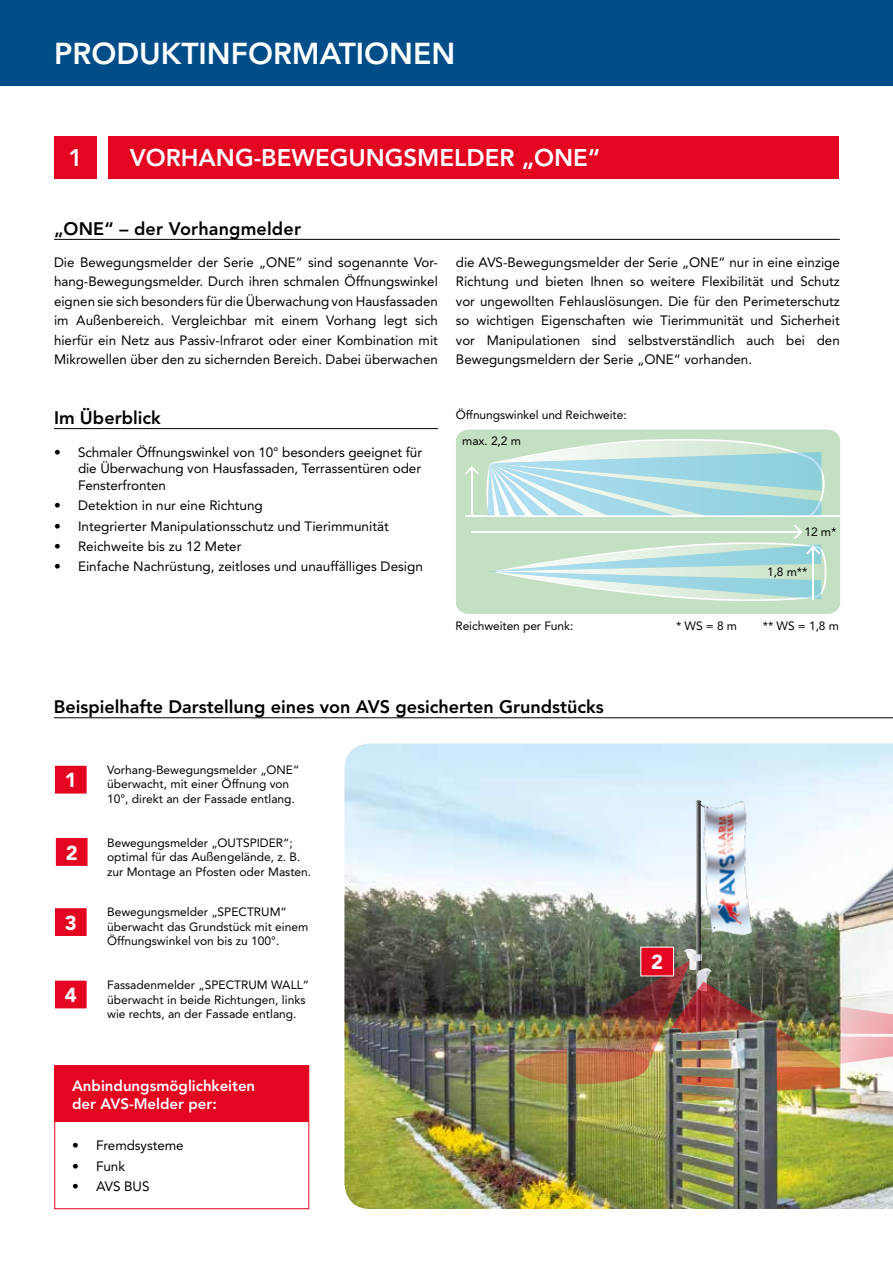
<style>
.page{position:relative;width:893px;height:1263px;background:#fff}
.page>*{position:absolute;margin:0;border:0;box-sizing:border-box;transform-origin:0 0}
.t1{font:800 30px "Avenir LT Std";color:#fff}
.t2{font:800 24px "Avenir LT Std";color:#fff}
.t3{font:900 20.1px "Avenir LT Std";color:#fff}
.t4{font:800 18px "Avenir LT Std";color:#000}
.t5{font:800 15px/18px "Avenir LT Std";color:#fff}
.t6{font:13.5px/19.5px "Avenir LT Std";color:#000;text-align:justify}
.t7{font:12px/14.4px "Avenir LT Std";color:#000}
</style>
<div class="page">
<div style="left:0;top:0;width:893px;height:85px;background:#004d87"></div>
<hr style="left:54px;top:239px;width:786px;height:1px;background:#000">
<div style="left:108px;top:136px;width:731px;height:43px;background:#e40521"></div>
<hr style="left:54px;top:428px;width:384px;height:1px;background:#000">
<hr style="left:54px;top:717px;width:839px;height:1px;background:#000">
<img style="left:344px;top:743px;width:549px;height:466px">
<div style="left:54px;top:136px;width:43px;height:43px;background:#e40521"></div>
<div style="left:54px;top:980px;width:33px;height:29px;background:#e40521"></div>
<div style="left:54px;top:980px;width:34px;height:29px;border:1px solid #fff"></div>
<div style="left:55px;top:837px;width:33px;height:29px;background:#e40521"></div>
<div style="left:55px;top:837px;width:34px;height:30px;border:1px solid #fff"></div>
<div style="left:54px;top:908px;width:33px;height:28px;background:#e40521"></div>
<div style="left:54px;top:907px;width:34px;height:30px;border:1px solid #fff"></div>
<div style="left:54px;top:765px;width:33px;height:29px;background:#e40521"></div>
<div style="left:54px;top:765px;width:34px;height:29px;border:1px solid #fff"></div>
<img style="left:697px;top:793px;width:61px;height:7px">
<div style="left:456px;top:430px;width:384px;height:184px;background:#c4e0c2"></div>
<hr style="left:465px;top:515px;width:374px;height:2px;background:#fff">
<hr style="left:471px;top:468px;width:2px;height:48px;background:#fff">
<svg style="left:465px;top:466px;width:14px;height:9px"></svg>
<hr style="left:472px;top:531px;width:329px;height:2px;background:#fff">
<svg style="left:486px;top:439px;width:339px;height:77px;background:#b7dfe1"></svg>
<svg style="left:488px;top:525px;width:338px;height:76px;background:#c3e2d4"></svg>
<div style="left:55px;top:1066px;width:254px;height:56px;background:#e40521"></div>
<div style="left:54px;top:1065px;width:255px;height:144px;border:1px solid #e40521"></div>
<img style="left:509px;top:800px;width:384px;height:301px">
<h1 class="t1" style="left:54px;top:36px;width:403px">PRODUKTINFORMATIONEN</h1>
<h2 class="t2" style="left:68px;top:144px;width:16px">1</h2>
<h2 class="t2" style="left:130px;top:144px;width:472px">VORHANG-BEWEGUNGSMELDER „ONE“</h2>
<h3 class="t4" style="left:54px;top:218px;width:248px">„ONE“ – der Vorhangmelder</h3>
<p class="t6" style="left:54px;top:253px;width:385px">Die Bewegungsmelder der Serie „ONE“ sind sogenannte Vor&shy;hang-Bewegungsmelder. Durch ihren schmalen Öffnungswinkel eignen sie sich besonders für die Überwachung von Hausfassaden im Außenbereich. Vergleichbar mit einem Vorhang legt sich hierfür ein Netz aus Passiv-Infrarot oder einer Kombination mit Mikrowellen über den zu sichernden Bereich. Dabei überwachen</p>
<p class="t6" style="left:456px;top:253px;width:385px">die AVS-Bewegungsmelder der Serie „ONE“ nur in eine einzige Richtung und bieten Ihnen so weitere Flexibilität und Schutz vor ungewollten Fehlauslösungen. Die für den Perimeterschutz so wichtigen Eigenschaften wie Tierimmunität und Sicherheit vor Manipulationen sind selbstverständlich auch bei den Bewegungsmeldern der Serie „ONE“ vorhanden.</p>
<h3 class="t4" style="left:54px;top:407px;width:108px">Im Überblick</h3>
<p class="t6" style="left:78px;top:444px;width:346px;line-height:16.2px;text-indent:-24px">• Schmaler Öffnungswinkel von 10° besonders geeignet für die Überwachung von Hausfassaden, Terrassentüren oder Fensterfronten</p>
<p class="t6" style="left:54px;top:496px;width:210px">• Detektion in nur eine Richtung</p>
<p class="t6" style="left:54px;top:516px;width:336px">• Integrierter Manipulationsschutz und Tierimmunität</p>
<p class="t6" style="left:54px;top:537px;width:189px">• Reichweite bis zu 12 Meter</p>
<p class="t6" style="left:54px;top:557px;width:370px">• Einfache Nachrüstung, zeitloses und unauffälliges Design</p>
<p class="t7" style="left:462px;top:402px;width:166px;line-height:26px;text-indent:-6px">Öffnungswinkel und Reichweite: max. 2,2 m</p>
<p class="t7" style="left:455px;top:619px;width:119px">Reichweiten per Funk:</p>
<p class="t7" style="left:804px;top:524px;width:33px">12 m*</p>
<p class="t7" style="left:767px;top:565px;width:42px">1,8 m**</p>
<p class="t7" style="left:676px;top:619px;width:63px">* WS = 8 m</p>
<p class="t7" style="left:763px;top:619px;width:78px">** WS = 1,8 m</p>
<h3 class="t4" style="left:54px;top:696px;width:551px">Beispielhafte Darstellung eines von AVS gesicherten Grundstücks</h3>
<h3 class="t3" style="left:65px;top:768px;width:13px">1</h3>
<h3 class="t3" style="left:66px;top:840px;width:13px">2</h3>
<h3 class="t3" style="left:65px;top:910px;width:13px">3</h3>
<h3 class="t3" style="left:65px;top:983px;width:13px">4</h3>
<p class="t7" style="left:107px;top:762px;width:194px">Vorhang-Bewegungsmelder „ONE“ überwacht, mit einer Öffnung von<br>10°, direkt an der Fassade entlang.</p>
<p class="t7" style="left:107px;top:836px;width:206px">Bewegungsmelder „OUTSPIDER“; optimal für das Außengelände, z. B. zur Montage an Pfosten oder Masten.</p>
<p class="t7" style="left:107px;top:905px;width:203px">Bewegungsmelder „SPECTRUM“ überwacht das Grundstück mit einem<br>Öffnungswinkel von bis zu 100°.</p>
<p class="t7" style="left:107px;top:978px;width:203px">Fassadenmelder „SPECTRUM WALL“ überwacht in beide Richtungen, links wie rechts, an der Fassade entlang.</p>
<p class="t5" style="left:72px;top:1077px;width:185px">Anbindungsmöglichkeiten der AVS-Melder per:</p>
<p class="t6" style="left:72px;top:1136px;width:113px">• Fremdsysteme</p>
<p class="t6" style="left:72px;top:1156px;width:54px">• Funk</p>
<p class="t6" style="left:72px;top:1177px;width:79px">• AVS BUS</p>
<h3 class="t3" style="left:651px;top:950px;width:13px">2</h3>
</div>
